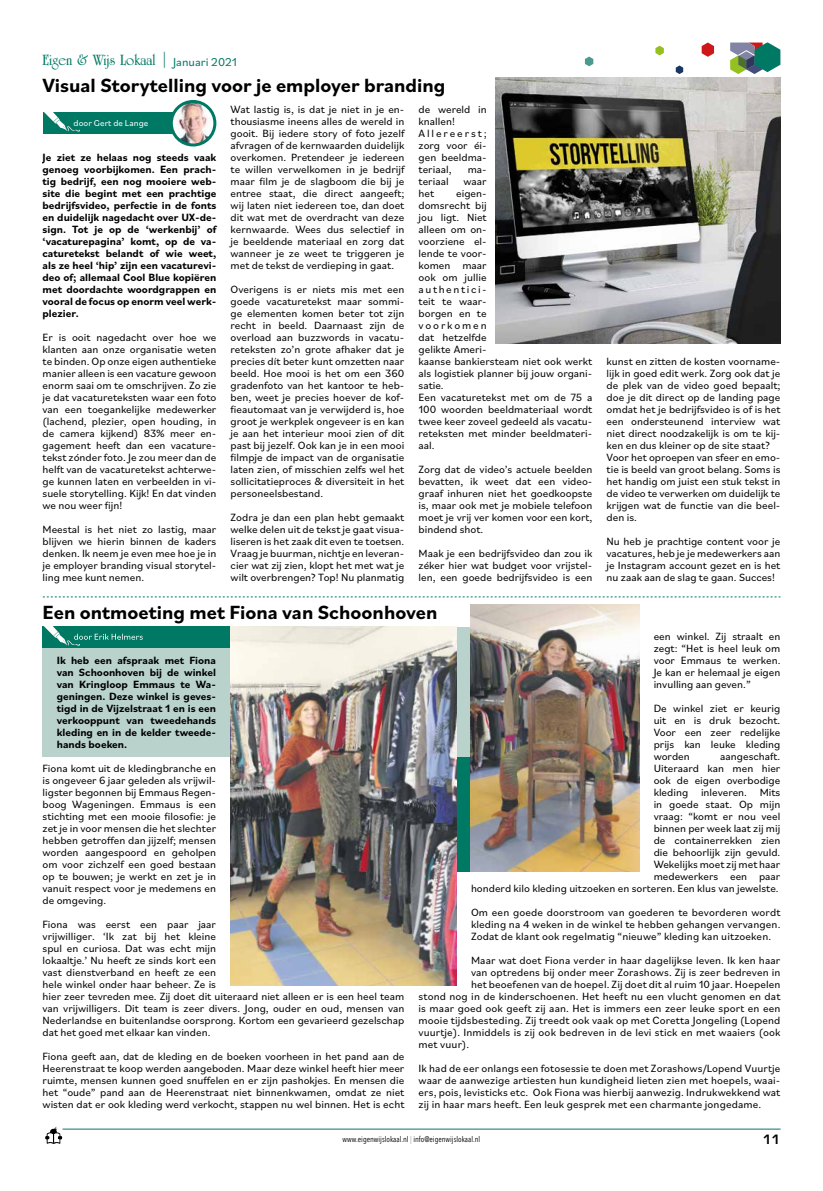
<style>
.page{position:relative;width:823px;height:1191px;background:#fff}
.page>*{position:absolute;margin:0;border:0;box-sizing:border-box;transform-origin:0 0}
.t1{font:700 20px "Bilo";color:#000}
.t2{font:700 16px "University Roman BT";color:#007964}
.t3{font:700 14px "Eurostile";color:#000}
.t4{font:11px/12px "Bilo";color:#000;text-align:justify}
.t5{font:700 11px/12px "Bilo";color:#000;text-align:justify}
.t6{font:9px "Bilo";color:#fff}
.t7{font:8px "Avenir Next Condensed";color:#000}
.s1{font-weight:400}
.s2{font-family:"Bilo";font-weight:400;font-size:12px}
.s3{font-weight:200}
</style>
<div class="page">
<div style="left:43px;top:112px;width:168px;height:22px;background:#007964"></div>
<img style="left:171px;top:101px;width:44px;height:44px;border-radius:22px">
<div style="left:170px;top:100px;width:46px;height:46px;border:3px solid #007964;border-radius:50%"></div>
<svg style="left:44px;top:112px;width:36px;height:20px"></svg>
<img style="left:495px;top:77px;width:285px;height:267px">
<div style="left:434px;top:734px;width:205px;height:138px;background:#007964"></div>
<div style="left:43px;top:626px;width:563px;height:130px;background:#bad2cc"></div>
<div style="left:43px;top:626px;width:190px;height:22px;background:#007964"></div>
<svg style="left:43px;top:626px;width:100px;height:20px"></svg>
<img style="left:230px;top:626px;width:226px;height:359px">
<img style="left:470px;top:604px;width:169px;height:268px">
<svg style="left:43px;top:596px;width:737px;height:1px"></svg>
<svg style="left:701px;top:43px;width:12px;height:14px"></svg>
<svg style="left:730px;top:43px;width:50px;height:31px;background:#609080"></svg>
<svg style="left:675px;top:65px;width:7px;height:9px"></svg>
<svg style="left:655px;top:46px;width:8px;height:9px"></svg>
<svg style="left:584px;top:57px;width:9px;height:9px"></svg>
<hr style="left:62px;top:1128px;width:718px;height:1px;background:#007964">
<svg style="left:45px;top:1126px;width:17px;height:17px"></svg>
<h2 class="t2" style="left:43px;top:50px;width:196px">Eigen &amp; Wijs Lokaal <span class="s1">|</span> <span class="s2">Januari 2021</span></h2>
<h1 class="t1" style="left:43px;top:71px;width:404px">Visual Storytelling voor je employer branding</h1>
<p class="t6" style="left:74px;top:116px;width:76px">door Gert de Lange</p>
<p class="t4" style="left:230px;top:102px;width:175px">Wat lastig is, is dat je niet in je en&shy;thousiasme ineens alles de wereld in gooit. Bij iedere story of foto jezelf afvragen of de kernwaarden duidelijk overkomen. Pretendeer je iedereen te willen verwelkomen in je bedrijf maar film je de slagboom die bij je entree staat, die direct aangeeft; wij laten niet iedereen toe, dan doet dit wat met de overdracht van deze kernwaarde. Wees dus selectief in je beeldende materiaal en zorg dat wanneer je ze weet te triggeren je met de tekst de verdieping in gaat.</p>
<p class="t4" style="left:230px;top:282px;width:175px">Overigens is er niets mis met een goede vacaturetekst maar sommi&shy;ge elementen komen beter tot zijn recht in beeld. Daarnaast zijn de overload aan buzzwords in vacatu&shy;reteksten zo’n grote afhaker dat je precies dít beter kunt omzetten naar beeld. Hoe mooi is het om een 360 gradenfoto van het kantoor te heb&shy;ben, weet je precies hoever de kof&shy;fieautomaat van je verwijderd is, hoe groot je werkplek ongeveer is en kan je aan het interieur mooi zien of dit past bij jezelf. Ook kan je in een mooi filmpje de impact van de organisatie laten zien, of misschien zelfs wel het sollicitatieproces &amp; diversiteit in het personeelsbestand.</p>
<p class="t4" style="left:230px;top:510px;width:175px">Zodra je dan een plan hebt gemaakt welke delen uit de tekst je gaat visua&shy;liseren is het zaak dit even te toetsen.<br>Vraag je buurman, nichtje en leveran&shy;cier wat zij zien, klopt het met wat je wilt overbrengen? Top! Nu planmatig</p>
<p class="t4" style="left:418px;top:102px;width:70px;text-align:left">de wereld in knallen!<br>Allereerst; zorg voor éi&shy;gen beeldma&shy;teriaal,</p>
<p class="t5" style="left:43px;top:150px;width:175px">Je ziet ze helaas nog steeds vaak genoeg voorbijkomen. Een prach&shy;tig bedrijf, een nog mooiere web&shy;site die begint met een prachtige bedrijfsvideo, perfectie in de fonts en duidelijk nagedacht over UX-de&shy;sign. Tot je op de ‘werkenbij’ of ‘vacaturepagina’ komt, op de va&shy;caturetekst belandt of wie weet, als ze heel ‘hip’ zijn een vacaturevi&shy;deo of; allemaal Cool Blue kopiëren met doordachte woordgrappen en vooral de focus op enorm veel werk&shy;plezier.</p>
<p class="t4" style="left:43px;top:330px;width:175px">Er is ooit nagedacht over hoe we klanten aan onze organisatie weten te binden. Op onze eigen authentieke manier alleen is een vacature gewoon enorm saai om te omschrijven. Zo zie je dat vacatureteksten waar een foto van een toegankelijke medewerker (lachend, plezier, open houding, in de camera kijkend) 83% meer en&shy;gagement heeft dan een vacature&shy;tekst zónder foto. Je zou meer dan de helft van de vacaturetekst achterwe&shy;ge kunnen laten en verbeelden in vi&shy;suele storytelling. Kijk! En dat vinden we nou weer fijn!</p>
<p class="t4" style="left:43px;top:522px;width:175px">Meestal is het niet zo lastig, maar blijven we hierin binnen de kaders denken. Ik neem je even mee hoe je in je employer branding visual storytel&shy;ling mee kunt nemen.</p>
<p class="t4" style="left:467px;top:162px;width:21px">ma-</p>
<p class="t4" style="left:418px;top:174px;width:32px">teriaal</p>
<p class="t4" style="left:463px;top:174px;width:25px">waar</p>
<p class="t4" style="left:418px;top:186px;width:17px">het</p>
<p class="t4" style="left:418px;top:186px;width:175px;text-align:left;text-indent:38px">eigen-<br>domsrecht bij<br>jou ligt. Niet<br>alleen om on-<br>voorziene el-<br>lende te voor-<br>komen maar<br>ook om jullie<br>authentici-<br>teit te waar-<br>borgen en te<br>voorkomen<br>dat hetzelfde<br>gelikte Ameri-<br>kaanse bankiersteam niet ook werkt als logistiek planner bij jouw organi&shy;satie.<br>Een vacaturetekst met om de 75 a<br>100 woorden beeldmateriaal wordt twee keer zoveel gedeeld als vacatu&shy;reteksten met minder beeldmateri&shy;aal.</p>
<p class="t4" style="left:418px;top:463px;width:175px">Zorg dat de video’s actuele beelden bevatten, ik weet dat een video&shy;graaf inhuren niet het goedkoopste is, maar ook met je mobiele telefoon moet je vrij ver komen voor een kort, bindend shot.</p>
<p class="t4" style="left:418px;top:547px;width:175px">Maak je een bedrijfsvideo dan zou ik zéker hier wat budget voor vrijstel&shy;len, een goede bedrijfsvideo is een</p>
<h1 class="t1" style="left:43px;top:598px;width:396px">Een ontmoeting met Fiona van Schoonhoven</h1>
<p class="t4" style="left:606px;top:355px;width:175px;text-align:left">kunst en zitten de kosten voorname&shy;lijk in goed edit werk. Zorg ook dat je de plek van de video goed bepaalt; doe je dit direct op de landing page omdat het je bedrijfsvideo is of is het een ondersteunend interview wat niet direct noodzakelijk is om te kij&shy;ken en dus kleiner op de site staat?<br>Voor het oproepen van sfeer en emo&shy;tie is beeld van groot belang. Soms is het handig om juist een stuk tekst in de video te verwerken om duidelijk te krijgen wat de functie van die beel&shy;den is.</p>
<p class="t4" style="left:606px;top:534px;width:175px">Nu heb je prachtige content voor je vacatures, heb je je medewerkers aan je Instagram account gezet en is het nu zaak aan de slag te gaan. Succes!</p>
<p class="t5" style="left:57px;top:654px;width:161px">Ik heb een afspraak met Fiona van Schoonhoven bij de winkel van Kringloop Emmaus te Wa&shy;geningen. Deze winkel is geves&shy;tigd in de Vijzelstraat 1 en is een verkooppunt van tweedehands kleding en in de kelder tweede&shy;hands boeken.</p>
<p class="t4" style="left:43px;top:762px;width:175px">Fiona komt uit de kledingbranche en is ongeveer 6 jaar geleden als vrijwil&shy;ligster begonnen bij Emmaus Regen&shy;boog Wageningen. Emmaus is een stichting met een mooie filosofie: je zet je in voor mensen die het slechter hebben getroffen dan jijzelf; mensen worden aangespoord en geholpen om voor zichzelf een goed bestaan op te bouwen; je werkt en zet je in vanuit respect voor je medemens en de omgeving.</p>
<p class="t4" style="left:43px;top:918px;width:363px;text-align:left">Fiona was eerst een paar jaar<br>vrijwilliger. ‘Ik zat bij het kleine<br>spul en curiosa. Dat was echt mijn<br>lokaaltje.’ Nu heeft ze sinds kort een<br>vast dienstverband en heeft ze een<br>hele winkel onder haar beheer. Ze is<br>hier zeer tevreden mee. Zij doet dit uiteraard niet alleen er is een heel team van vrijwilligers. Dit team is zeer divers. Jong, ouder en oud, mensen van Nederlandse en buitenlandse oorsprong. Kortom een gevarieerd gezelschap dat het goed met elkaar kan vinden.</p>
<p class="t4" style="left:43px;top:1050px;width:363px">Fiona geeft aan, dat de kleding en de boeken voorheen in het pand aan de Heerenstraat te koop werden aangeboden. Maar deze winkel heeft hier meer ruimte, mensen kunnen goed snuffelen en er zijn pashokjes. En mensen die het “oude” pand aan de Heerenstraat niet binnenkwamen, omdat ze niet wisten dat er ook kleding werd verkocht, stappen nu wel binnen. Het is echt</p>
<p class="t4" style="left:653px;top:630px;width:128px">een winkel. Zij straalt en zegt: “Het is heel leuk om voor Emmaus te werken.<br>Je kan er helemaal je eigen invulling aan geven.”</p>
<p class="t4" style="left:653px;top:702px;width:128px">De winkel ziet er keurig uit en is druk bezocht.<br>Voor een zeer redelijke prijs kan leuke kleding worden</p>
<p class="t4" style="left:470px;top:750px;width:311px;text-align:right">aangeschaft.<br>Uiteraard kan men hier<br>ook de eigen overbodige<br>kleding inleveren. Mits<br>in goede staat. Op mijn<br>vraag: “komt er nou veel<br>binnen per week laat zij mij<br>de containerrekken zien<br>die behoorlijk zijn gevuld.<br>Wekelijks moet zij met haar<br>medewerkers een paar<br>honderd kilo kleding uitzoeken en sorteren. Een klus van jewelste.</p>
<p class="t4" style="left:470px;top:906px;width:311px">Om een goede doorstroom van goederen te bevorderen wordt kleding na 4 weken in de winkel te hebben gehangen vervangen.<br>Zodat de klant ook regelmatig “nieuwe” kleding kan uitzoeken.</p>
<p class="t4" style="left:470px;top:954px;width:311px">Maar wat doet Fiona verder in haar dagelijkse leven. Ik ken haar</p>
<p class="t4" style="left:470px;top:966px;width:311px">van optredens bij onder meer Zorashows. Zij is zeer bedreven in</p>
<p class="t4" style="left:470px;top:978px;width:311px">het beoefenen van de hoepel. Zij doet dit al ruim 10 jaar. Hoepelen</p>
<p class="t4" style="left:418px;top:990px;width:363px">stond nog in de kinderschoenen. Het heeft nu een vlucht genomen en dat</p>
<p class="t4" style="left:418px;top:1002px;width:363px">is maar goed ook geeft zij aan. Het is immers een zeer leuke sport en een</p>
<p class="t4" style="left:418px;top:1014px;width:363px">mooie tijdsbesteding. Zij treedt ook vaak op met Coretta Jongeling (Lopend</p>
<p class="t4" style="left:418px;top:1026px;width:363px">vuurtje). Inmiddels is zij ook bedreven in de levi stick en met waaiers (ook</p>
<p class="t4" style="left:418px;top:1038px;width:52px">met vuur).</p>
<p class="t4" style="left:418px;top:1062px;width:363px">Ik had de eer onlangs een fotosessie te doen met Zorashows/Lopend Vuurtje waar de aanwezige artiesten hun kundigheid lieten zien met hoepels, waai&shy;ers, pois, levisticks etc. Ook Fiona was hierbij aanwezig. Indrukwekkend wat zij in haar mars heeft. Een leuk gesprek met een charmante jongedame.</p>
<p class="t7" style="left:342px;top:1132px;width:139px">www.eigenwijslokaal.nl <span class="s3">|</span> info@eigenwijslokaal.nl</p>
<p class="t3" style="left:762px;top:1131px;width:19px">11</p>
</div>
